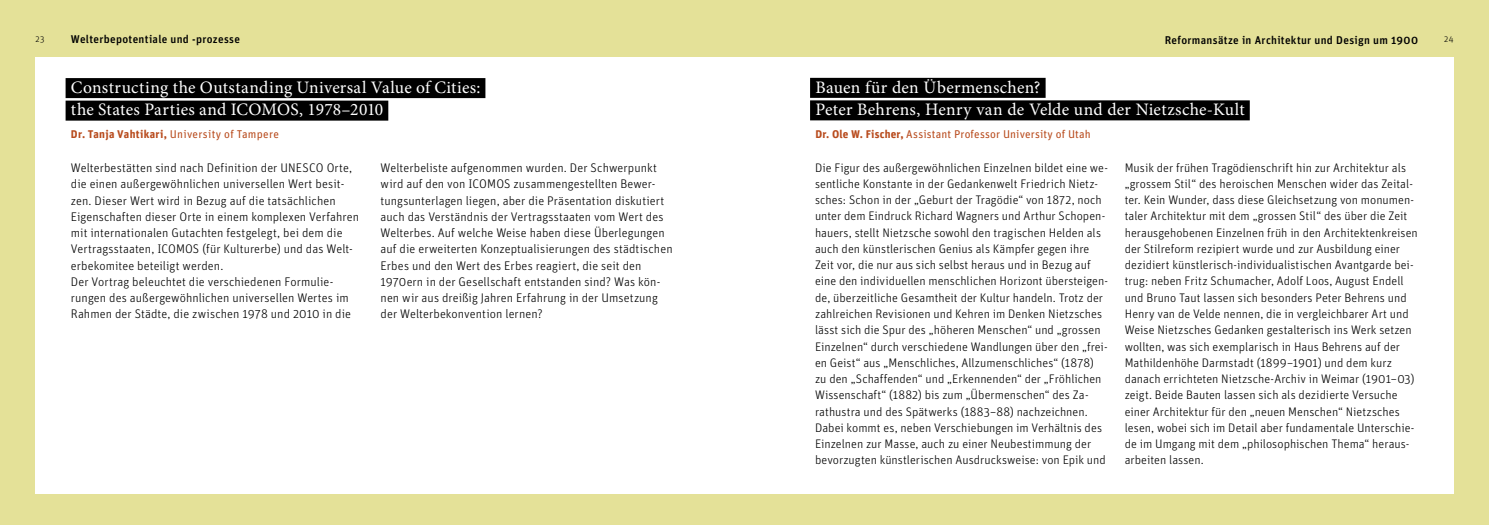
<style>
.page{position:relative;width:1489px;height:525px;background:#fff}
.page>*{position:absolute;margin:0;border:0;box-sizing:border-box;transform-origin:0 0}
.t1{font:17.5px/22.5px "Minion Pro";letter-spacing:.015em;color:#fff}
.t2{font:300 12.5px/16.2px "Unit";letter-spacing:.005em;color:#000}
.t3{font:300 12.38px/16.2px "Unit";color:#000}
.t4{font:11.25px "Unit";letter-spacing:.02em;color:#b84b1d}
.t5{font:500 11.25px "Unit";letter-spacing:.03em;color:#000}
.t6{font:300 8.75px "Unit";color:#000}
.s1{font-weight:700}
.s2{font-size:12.12px}
</style>
<div class="page">
<div style="left:0;top:0;width:1488px;height:524px;background:#e4e198"></div>
<div style="left:35px;top:57px;width:1418px;height:436px;background:#fff"></div>
<div style="left:66px;top:78px;width:419px;height:20px;background:#000"></div>
<div style="left:66px;top:100px;width:322px;height:20px;background:#000"></div>
<div style="left:810px;top:78px;width:235px;height:20px;background:#000"></div>
<div style="left:810px;top:100px;width:439px;height:20px;background:#000"></div>
<p class="t6" style="left:35px;top:34px;width:11px">23</p>
<p class="t5" style="left:71px;top:33px;width:171px">Welterbepotentiale und -prozesse</p>
<p class="t5" style="left:1164px;top:33px;width:255px">Reformansätze in Architektur und Design um 1900</p>
<p class="t6" style="left:1443px;top:34px;width:11px">24</p>
<h1 class="t1" style="left:71px;top:76px;width:411px">Constructing the Outstanding Universal Value of Cities: the States Parties and ICOMOS, 1978–2010</h1>
<p class="t4" style="left:71px;top:127px;width:209px"><span class="s1">Dr. Tanja Vahtikari,</span> U niversity of Tampere</p>
<p class="t2" style="left:71px;top:159px;width:290px">Welterbestätten sind nach Definition der UNESCO Orte, die einen außergewöhnlichen universellen Wert besit&shy;zen. Dieser Wert wird in Bezug auf die tatsächlichen Eigenschaften dieser Orte in einem komplexen Verfahren mit internationalen Gutachten festgelegt, bei dem die Vertragsstaaten, ICOMOS (für Kulturerbe) und das Welt&shy;erbekomitee beteiligt werden.<br>Der Vortrag beleuchtet die verschiedenen Formulie&shy;rungen des außergewöhnlichen universellen Wertes im Rahmen der Städte, die zwischen 1978 und 2010 in die</p>
<p class="t2" style="left:380px;top:159px;width:293px">Welterbeliste aufgenommen wurden. Der Schwerpunkt wird auf den von ICOMOS zusammengestellten Bewer&shy;tungsunterlagen liegen, aber die Präsentation diskutiert auch das Verständnis der Vertragsstaaten vom Wert des Welterbes. Auf welche Weise haben diese Überlegungen auf die erweiterten Konzeptualisierungen des städtischen Erbes und den Wert des Erbes reagiert, die seit den 1970ern in der Gesellschaft entstanden sind? Was kön&shy;nen wir aus dreißig Jahren Erfahrung in der Umsetzung der Welterbekonvention lernen?</p>
<h1 class="t1" style="left:815px;top:76px;width:431px">Bauen für den Übermenschen?<br>Peter Behrens, Henry van de Velde und der Nietzsche-Kult</h1>
<p class="t4" style="left:815px;top:127px;width:277px"><span class="s1">Dr. Ole W. Fischer,</span> Assistant Professor U niversity of U tah</p>
<p class="t3" style="left:815px;top:159px;width:294px">Die Figur des außergewöhnlichen Einzelnen bildet eine we&shy;sentliche Konstante in der Gedankenwelt Friedrich Nietz&shy;sches: Schon in der „Geburt der Tragödie“ von 1872, noch unter dem Eindruck Richard Wagners und Arthur Schopen&shy;hauers, stellt Nietzsche sowohl den tragischen Helden als auch den künstlerischen Genius als Kämpfer gegen ihre Zeit vor, die nur aus sich selbst heraus und in Bezug auf eine den individuellen menschlichen Horizont übersteigen&shy;de, überzeitliche Gesamtheit der Kultur handeln. Trotz der zahlreichen Revisionen und Kehren im Denken Nietzsches lässt sich die Spur des „höheren Menschen“ und „grossen Einzelnen“ durch verschiedene Wandlungen über den „frei&shy;en Geist“ aus „Menschliches, Allzumenschliches“ (1878) zu den „Schaffenden“ und „Erkennenden“ der „Fröhlichen Wissenschaft“ (1882) bis zum „Übermenschen“ des Za&shy;rathustra und des Spätwerks (1883<span class="s2">–</span>88) nachzeichnen.<br>Dabei kommt es, neben Verschiebungen im Verhältnis des Einzelnen zur Masse, auch zu einer Neubestimmung der bevorzugten künstlerischen Ausdrucksweise: von Epik und</p>
<p class="t3" style="left:1124px;top:159px;width:294px">Musik der frühen Tragödienschrift hin zur Architektur als „grossem Stil“ des heroischen Menschen wider das Zeital&shy;ter. Kein Wunder, dass diese Gleichsetzung von monumen&shy;taler Architektur mit dem „grossen Stil“ des über die Zeit herausgehobenen Einzelnen früh in den Architektenkreisen der Stilreform rezipiert wurde und zur Ausbildung einer dezidiert künstlerisch-individualistischen Avantgarde bei&shy;trug: neben Fritz Schumacher, Adolf Loos, August Endell und Bruno Taut lassen sich besonders Peter Behrens und Henry van de Velde nennen, die in vergleichbarer Art und Weise Nietzsches Gedanken gestalterisch ins Werk setzen wollten, was sich exemplarisch in Haus Behrens auf der Mathildenhöhe Darmstadt (1899<span class="s2">–</span>1901) und dem kurz danach errichteten Nietzsche-Archiv in Weimar (1901<span class="s2">–</span>03) zeigt. Beide Bauten lassen sich als dezidierte Versuche einer Architektur für den „neuen Menschen“ Nietzsches lesen, wobei sich im Detail aber fundamentale Unterschie&shy;de im Umgang mit dem „philosophischen Thema“ heraus&shy;arbeiten lassen.</p>
</div>
